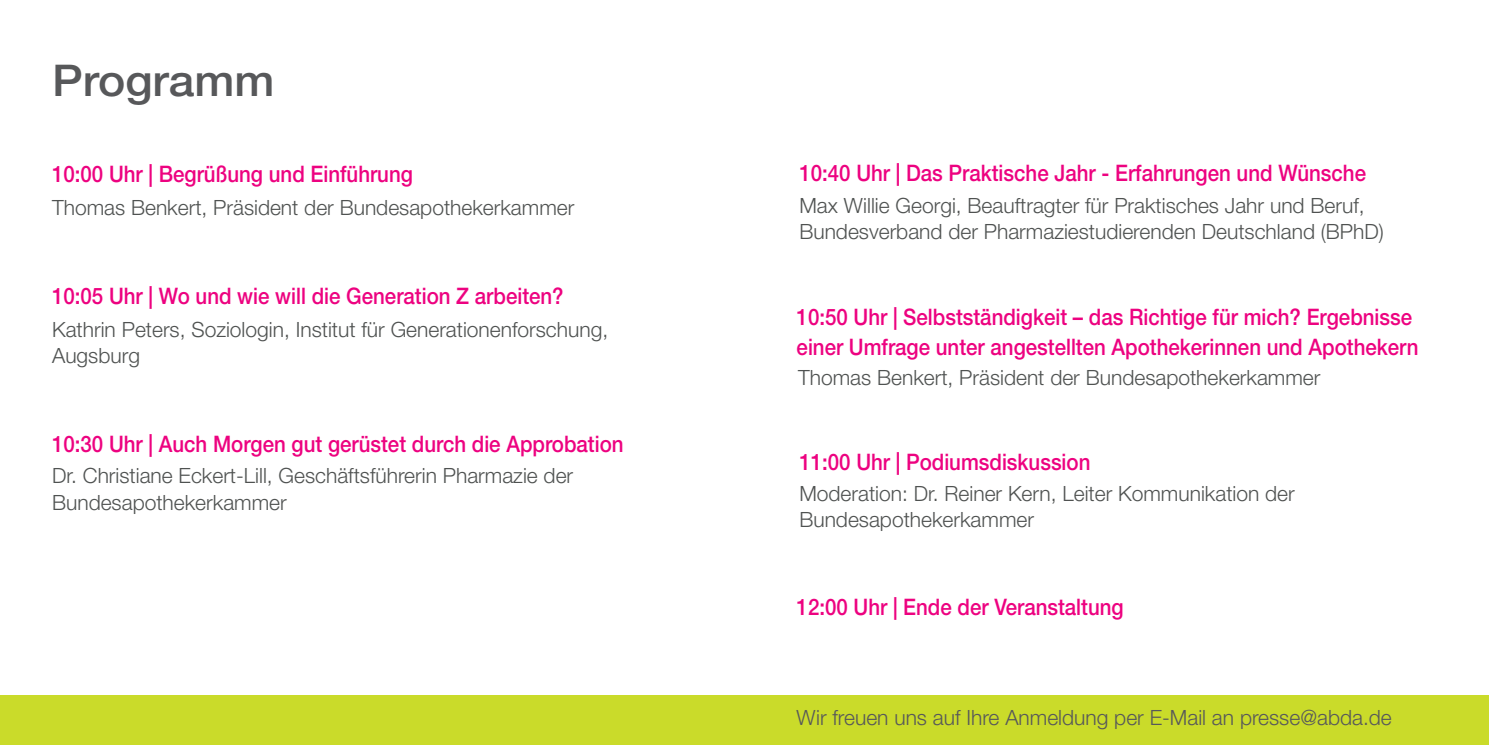
<style>
.page{position:relative;width:1489px;height:745px;background:#fff}
.page>*{position:absolute;margin:0;border:0;box-sizing:border-box;transform-origin:0 0}
.t1{font:500 43.75px "Helvetica Neue LT Std";color:#57585a;scale:1.05 1}
.t2{font:500 22.75px/29.8px "Helvetica Neue LT Std";color:#ed0280;scale:.9 1}
.t3{font:300 21px/26.2px "Helvetica Neue LT Std";color:#4f5251}
.t4{font:300 21px "Helvetica Neue LT Std";color:#57585a}
</style>
<div class="page">
<div style="left:0;top:694px;width:1488px;height:50px;background:#cadb2a"></div>
<h1 class="t1" style="left:52px;top:54px;width:213px">Programm</h1>
<p class="t2" style="left:52px;top:158px;width:402px">10:00 Uhr | Begrüßung und Einführung</p>
<p class="t3" style="left:52px;top:194px;width:524px">Thomas Benkert, Präsident der Bundesapothekerkammer</p>
<p class="t2" style="left:52px;top:281px;width:570px">10:05 Uhr | Wo und wie will die Generation Z arbeiten?</p>
<p class="t3" style="left:52px;top:315px;width:557px">Kathrin Peters, Soziologin, Institut für Generationenforschung,<br>Augsburg</p>
<p class="t2" style="left:52px;top:428px;width:636px">10:30 Uhr | Auch Morgen gut gerüstet durch die Approbation</p>
<p class="t3" style="left:52px;top:462px;width:522px">Dr. Christiane Eckert-Lill, Geschäftsführerin Pharmazie der<br>Bundesapothekerkammer</p>
<p class="t2" style="left:799px;top:158px;width:631px">10:40 Uhr | Das Praktische Jahr - Erfahrungen und Wünsche</p>
<p class="t3" style="left:799px;top:192px;width:586px">Max Willie Georgi, Beauftragter für Praktisches Jahr und Beruf,<br>Bundesverband der Pharmaziestudierenden Deutschland (BPhD)</p>
<p class="t2" style="left:796px;top:302px;width:692px">10:50 Uhr | Selbstständigkeit – das Richtige für mich? Ergebnisse einer Umfrage unter angestellten Apothekerinnen und Apothekern</p>
<p class="t3" style="left:798px;top:364px;width:524px">Thomas Benkert, Präsident der Bundesapothekerkammer</p>
<p class="t2" style="left:799px;top:446px;width:325px">11:00 Uhr | Podiumsdiskussion</p>
<p class="t3" style="left:799px;top:479px;width:497px">Moderation: Dr. Reiner Kern, Leiter Kommunikation der<br>Bundesapothekerkammer</p>
<p class="t2" style="left:796px;top:591px;width:365px">12:00 Uhr | Ende der Veranstaltung</p>
<p class="t4" style="left:796px;top:704px;width:596px">Wir freuen uns auf Ihre Anmeldung per E-Mail an presse@abda.de</p>
</div>
